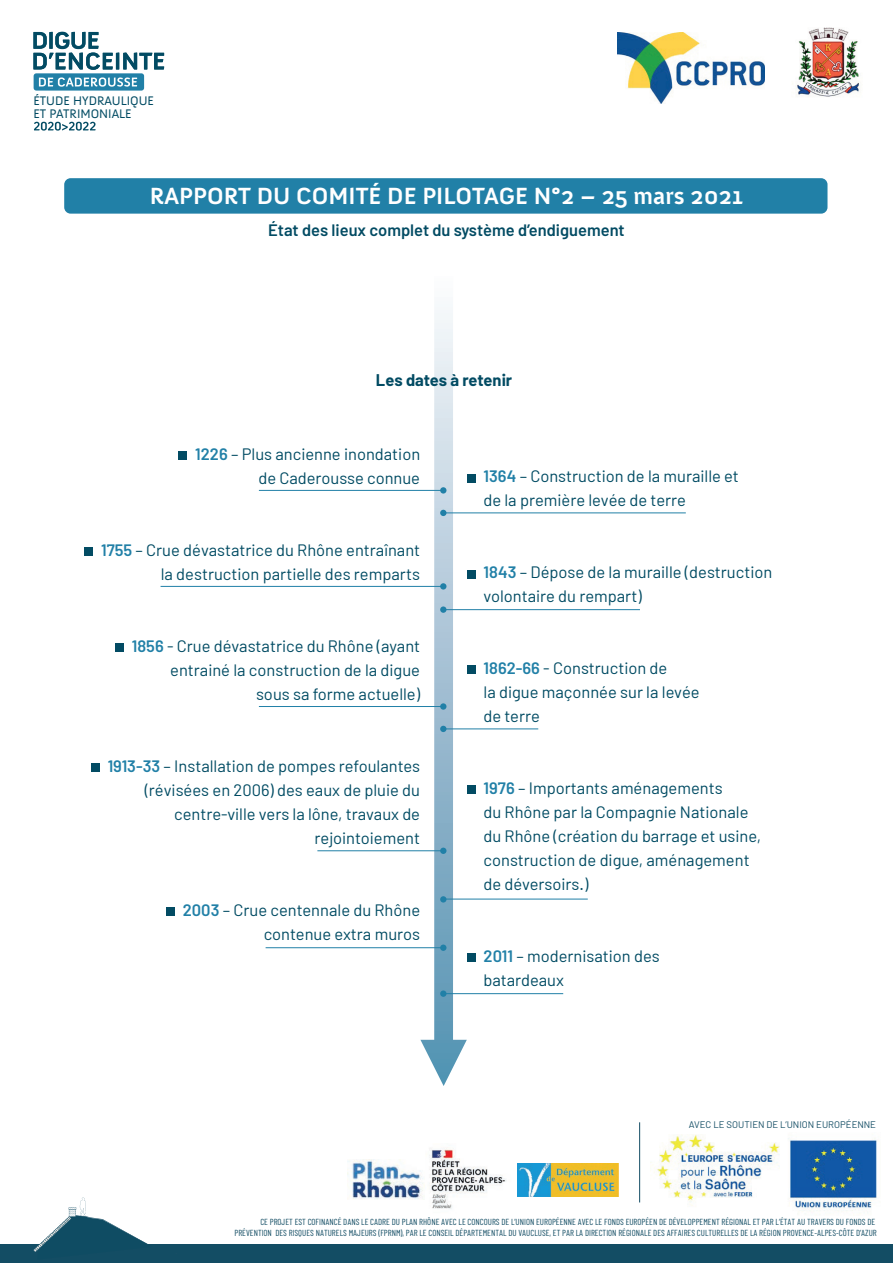
<style>
.page{position:relative;width:893px;height:1263px;background:#fff}
.page>*{position:absolute;margin:0;border:0;box-sizing:border-box;transform-origin:0 0}
.t1{font:700 24px "Anivers";color:#fff}
.t2{font:16.5px/24px "Barlow";color:#004b63}
.t3{font:600 16.5px "Barlow";color:#024b63}
.t4{font:700 16.5px "Barlow";color:#024b63}
.t5{font:12.75px "Anivers";color:#024b63}
.t6{font:9.6px "Barlow";color:#134d64}
.t7{font:8.85px/10.5px "Barlow Condensed";color:#134d64;text-align:right}
.s1{font-weight:600;color:#2180a7}
</style>
<div class="page">
<img style="left:618px;top:33px;width:147px;height:71px">
<img style="left:796px;top:27px;width:63px;height:70px">
<div style="left:34px;top:73px;width:110px;height:18px;background:#2180a7;border-radius:3px"></div>
<svg style="left:39px;top:77px;width:98px;height:10px"></svg>
<svg style="left:33px;top:32px;width:131px;height:38px"></svg>
<svg style="left:34px;top:122px;width:62px;height:9px"></svg>
<div style="left:467px;top:474px;width:8px;height:8px;background:#024b63"></div>
<div style="left:467px;top:570px;width:8px;height:8px;background:#024b63"></div>
<div style="left:467px;top:666px;width:8px;height:8px;background:#024b63"></div>
<div style="left:467px;top:786px;width:8px;height:8px;background:#024b63"></div>
<div style="left:467px;top:954px;width:8px;height:8px;background:#024b63"></div>
<div style="left:179px;top:452px;width:8px;height:8px;background:#024b63"></div>
<div style="left:85px;top:548px;width:8px;height:8px;background:#024b63"></div>
<div style="left:116px;top:644px;width:8px;height:8px;background:#024b63"></div>
<div style="left:91px;top:764px;width:8px;height:8px;background:#024b63"></div>
<div style="left:167px;top:908px;width:8px;height:8px;background:#024b63"></div>
<hr style="left:259px;top:490px;width:185px;height:1px;background:#2180a7">
<hr style="left:161px;top:586px;width:283px;height:1px;background:#2180a7">
<hr style="left:259px;top:706px;width:185px;height:1px;background:#2180a7">
<hr style="left:317px;top:850px;width:127px;height:1px;background:#2180a7">
<hr style="left:444px;top:512px;width:242px;height:1px;background:#2180a7">
<hr style="left:444px;top:609px;width:196px;height:1px;background:#2180a7">
<hr style="left:444px;top:728px;width:94px;height:1px;background:#2180a7">
<hr style="left:444px;top:899px;width:144px;height:1px;background:#2180a7">
<hr style="left:444px;top:993px;width:119px;height:1px;background:#2180a7">
<hr style="left:266px;top:947px;width:178px;height:1px;background:#2180a7">
<svg style="left:420px;top:310px;width:47px;height:776px"></svg>
<div style="left:440px;top:944px;width:6px;height:7px;background:#2180a7;border-radius:50%"></div>
<div style="left:440px;top:990px;width:6px;height:7px;background:#2180a7;border-radius:50%"></div>
<div style="left:64px;top:178px;width:763px;height:36px;background:#2180a7;border-radius:6px"></div>
<div style="left:0;top:1245px;width:893px;height:18px;background:#134d64"></div>
<svg style="left:33px;top:1197px;width:166px;height:55px"></svg>
<img style="left:347px;top:1159px;width:76px;height:40px">
<img style="left:517px;top:1163px;width:101px;height:34px">
<img style="left:788px;top:1138px;width:91px;height:74px">
<img style="left:651px;top:1135px;width:129px;height:71px">
<hr style="left:639px;top:1122px;width:1px;height:80px;background:#134d64">
<img style="left:429px;top:1148px;width:78px;height:61px">
<p class="t5" style="left:33px;top:93px;width:122px">ÉTUDE HYDRAULIQUE</p>
<p class="t5" style="left:33px;top:106px;width:100px">ET PATRIMONIALE</p>
<p class="t1" style="left:150px;top:182px;width:595px">RAPPORT DU COMITÉ DE PILOTAGE N°2 – 25 mars 2021</p>
<p class="t3" style="left:268px;top:220px;width:358px">État des lieux complet du système d’endiguement</p>
<p class="t4" style="left:376px;top:369px;width:138px">Les dates à retenir</p>
<p class="t2" style="left:195px;top:441px;width:227px;text-align:right"><span class="s1">1226</span> – Plus ancienne inondation de Caderousse connue</p>
<p class="t2" style="left:101px;top:537px;width:321px;text-align:right"><span class="s1">1755</span> – Crue dévastatrice du Rhône entraînant la destruction partielle des remparts</p>
<p class="t2" style="left:132px;top:633px;width:290px;text-align:right"><span class="s1">1856</span> - Crue dévastatrice du Rhône (ayant entrainé la construction de la digue<br>sous sa forme actuelle)</p>
<p class="t2" style="left:108px;top:753px;width:314px;text-align:right"><span class="s1">1913-33</span> – Installation de pompes refoulantes (révisées en 2006) des eaux de pluie du centre-ville vers la lône, travaux de rejointoiement</p>
<p class="t2" style="left:183px;top:897px;width:239px;text-align:right"><span class="s1">2003</span> – Crue centennale du Rhône contenue extra muros</p>
<p class="t2" style="left:483px;top:463px;width:257px"><span class="s1">1364</span> – Construction de la muraille et de la première levée de terre</p>
<p class="t2" style="left:483px;top:559px;width:290px"><span class="s1">1843</span> – Dépose de la muraille (destruction volontaire du rempart)</p>
<p class="t2" style="left:483px;top:655px;width:218px"><span class="s1">1862-66</span> - Construction de<br>la digue maçonnée sur la levée de terre</p>
<p class="t2" style="left:483px;top:775px;width:279px"><span class="s1">1976</span> – Importants aménagements<br>du Rhône par la Compagnie Nationale du Rhône (création du barrage et usine, construction de digue, aménagement de déversoirs.)</p>
<p class="t2" style="left:483px;top:943px;width:178px"><span class="s1">2011</span> – modernisation des batardeaux</p>
<p class="t6" style="left:689px;top:1119px;width:188px">AVEC LE SOUTIEN DE L’UNION EUROPÉENNE</p>
<p class="t7" style="left:234px;top:1217px;width:644px">CE PROJET EST COFINANCÉ DANS LE CADRE DU PLAN RHÔNE AVEC LE CONCOURS DE L’UNION EUROPÉENNE AVEC LE FONDS EUROPÉEN DE DÉVELOPPEMENT RÉGIONAL ET PAR L’ÉTAT AU TRAVERS DU FONDS DE<br>PRÉVENTION DES RISQUES NATURELS MAJEURS (FPRNM), PAR LE CONSEIL DÉPARTEMENTAL DU VAUCLUSE, ET PAR LA DIRECTION RÉGIONALE DES AFFAIRES CULTURELLES DE LA RÉGION PROVENCE-ALPES-CÔTE D’AZUR</p>
</div>
